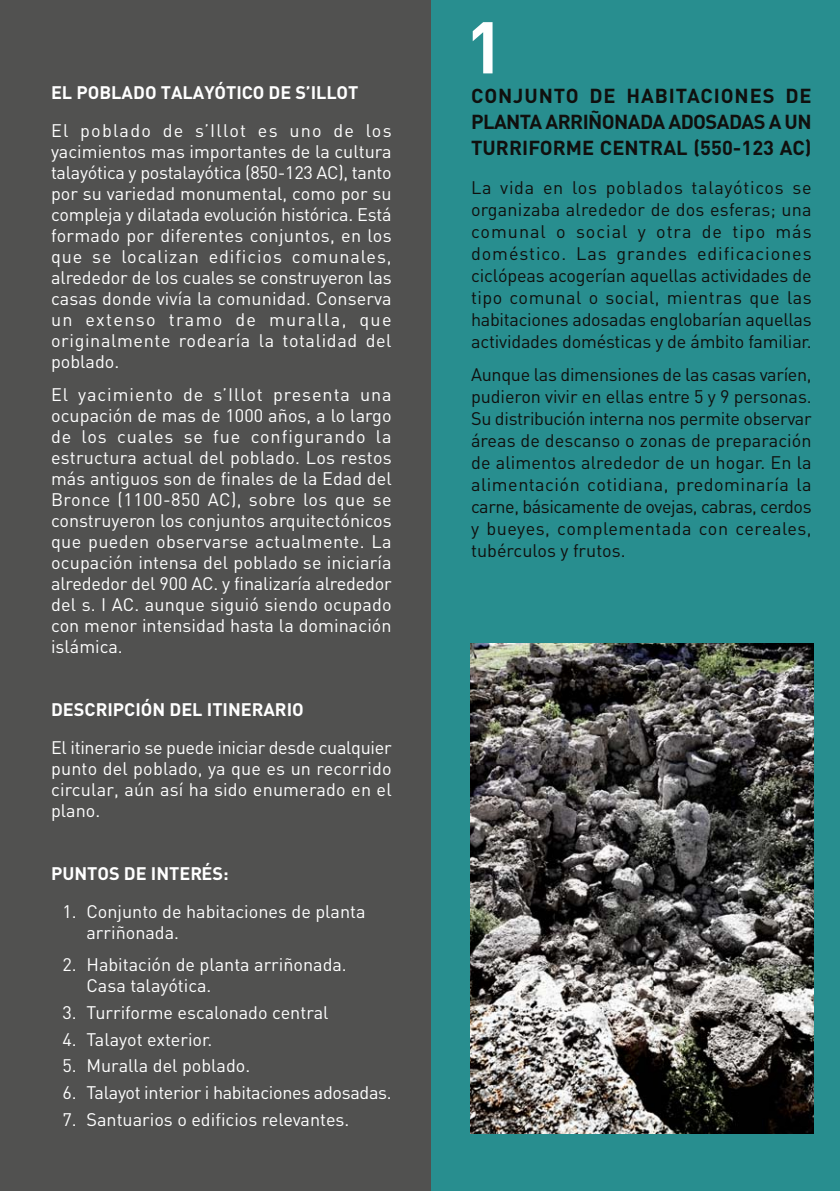
<style>
.page{position:relative;width:840px;height:1191px;background:#fff}
.page>*{position:absolute;margin:0;border:0;box-sizing:border-box;transform-origin:0 0}
.t1{font:700 72px "DIN";color:#fff}
.t2{font:700 20px/26px "DIN";letter-spacing:-.025em;color:#10100e;text-align:justify}
.t3{font:18px/21px "DIN";color:#fff;text-align:justify}
.t4{font:18px/22px "DIN";letter-spacing:-.01em;color:#10100e;text-align:justify}
.t5{font:700 18px "DIN";color:#fff}
.t6{font:18px "DIN";letter-spacing:-.02em;color:#fff}
</style>
<div class="page">
<div style="left:0;top:0;width:433px;height:1191px;background:#515150"></div>
<div style="left:431px;top:0;width:408px;height:1191px;background:#288e8f"></div>
<img style="left:470px;top:643px;width:342px;height:491px">
<p class="t5" style="left:51px;top:86px;width:309px">EL POBLADO TALAYÓTICO DE S’ILLOT</p>
<p class="t3" style="left:51px;top:122px;width:342px">El poblado de s’Illot es uno de los yacimientos mas importantes de la cultura talayótica y postalayótica (850-123 AC), tanto por su variedad monumental, como por su compleja y dilatada evolución histórica. Está formado por diferentes conjuntos, en los que se localizan edificios comunales, alrededor de los cuales se construyeron las casas donde vivía la comunidad. Conserva un extenso tramo de muralla, que originalmente rodearía la totalidad del poblado.</p>
<p class="t3" style="left:51px;top:386px;width:342px">El yacimiento de s’Illot presenta una ocupación de mas de 1000 años, a lo largo de los cuales se fue configurando la estructura actual del poblado. Los restos más antiguos son de finales de la Edad del Bronce (1100-850 AC), sobre los que se construyeron los conjuntos arquitectónicos que pueden observarse actualmente. La ocupación intensa del poblado se iniciaría alrededor del 900 AC. y finalizaría alrededor del s. I AC. aunque siguió siendo ocupado con menor intensidad hasta la dominación islámica.</p>
<p class="t5" style="left:51px;top:703px;width:254px">DESCRIPCIÓN DEL ITINERARIO</p>
<p class="t3" style="left:51px;top:739px;width:342px">El itinerario se puede iniciar desde cualquier punto del poblado, ya que es un recorrido circular, aún así ha sido enumerado en el plano.</p>
<p class="t5" style="left:51px;top:867px;width:179px">PUNTOS DE INTERÉS:</p>
<p class="t3" style="left:86px;top:903px;width:280px;text-indent:-24px">1. Conjunto de habitaciones de planta arriñonada.</p>
<p class="t3" style="left:86px;top:956px;width:262px;text-indent:-24px">2. Habitación de planta arriñonada.<br>Casa talayótica.</p>
<p class="t3" style="left:62px;top:1004px;width:267px">3. Turriforme escalonado central</p>
<p class="t3" style="left:62px;top:1030px;width:151px">4. Talayot exterior.</p>
<p class="t3" style="left:62px;top:1057px;width:189px">5. Muralla del poblado.</p>
<p class="t6" style="left:62px;top:1086px;width:330px">6. Talayot interior i habitaciones adosadas.</p>
<p class="t3" style="left:62px;top:1110px;width:288px">7. Santuarios o edificios relevantes.</p>
<h1 class="t1" style="left:465px;top:22px;width:41px">1</h1>
<p class="t2" style="left:471px;top:84px;width:342px">CONJUNTO DE HABITACIONES DE PLANTA ARRIÑONADA ADOSADAS A UN TURRIFORME CENTRAL (550-123 AC)</p>
<p class="t4" style="left:471px;top:178px;width:342px">La vida en los poblados talayóticos se organizaba alrededor de dos esferas; una comunal o social y otra de tipo más doméstico. Las grandes edificaciones ciclópeas acogerían aquellas actividades de tipo comunal o social, mientras que las habitaciones adosadas englobarían aquellas actividades domésticas y de ámbito familiar.</p>
<p class="t4" style="left:471px;top:366px;width:342px">Aunque las dimensiones de las casas varíen, pudieron vivir en ellas entre 5 y 9 personas.<br>Su distribución interna nos permite observar áreas de descanso o zonas de preparación de alimentos alrededor de un hogar. En la alimentación cotidiana, predominaría la carne, básicamente de ovejas, cabras, cerdos y bueyes, complementada con cereales, tubérculos y frutos.</p>
</div>
